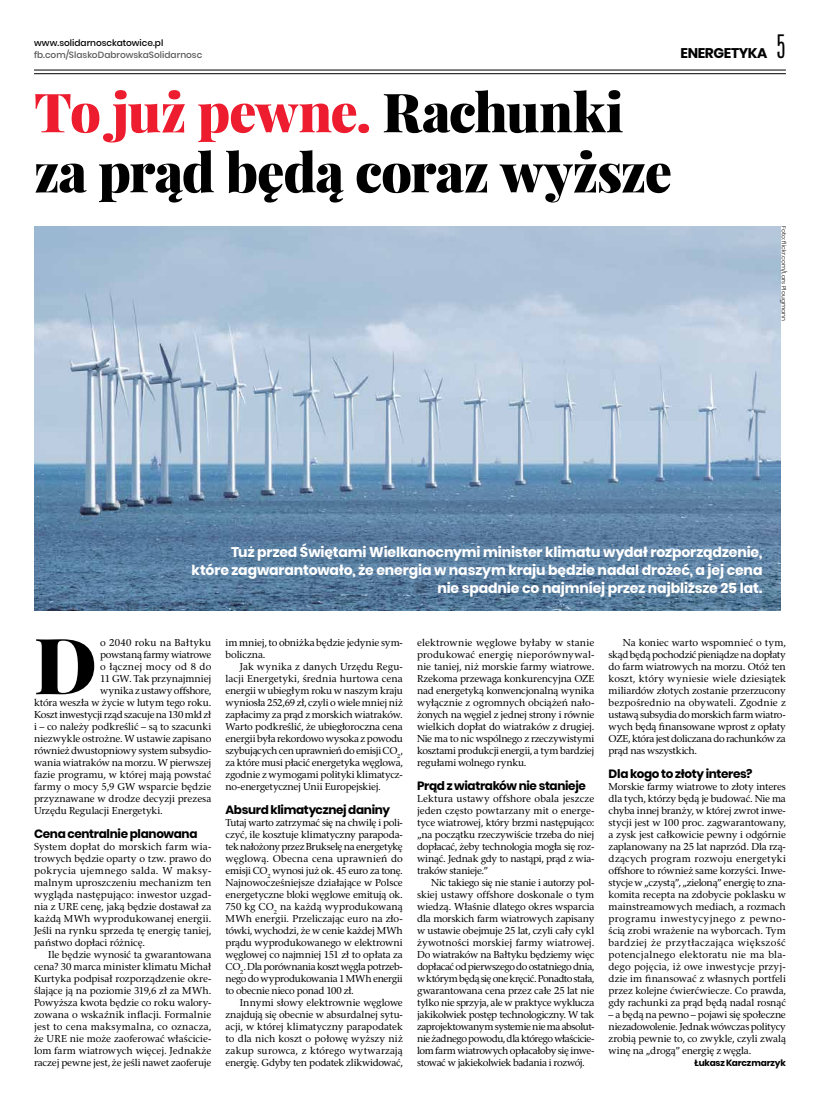
<style>
.page{position:relative;width:820px;height:1106px;background:#fff}
.page>*{position:absolute;margin:0;border:0;box-sizing:border-box;transform-origin:0 0}
.t1{font:900 77.7px "Playfair Display";color:#000}
.t2{font:900 54px/60px "Playfair Display";letter-spacing:-.02em;color:#000}
.t3{font:700 14px/18px "Poppins";letter-spacing:-.01em;color:#fff;text-align:right}
.t4{font:700 14px "Poppins";letter-spacing:-.025em;color:#000}
.t5{font:700 12px "Poppins";letter-spacing:-.03em;color:#000}
.t6{font:10px/12px "Rashel EFN";letter-spacing:-.015em;color:#000;text-align:justify}
.t7{font:10px "Rashel EFN";letter-spacing:.015em;color:#000}
.t8{font:10px "Rashel EFN";letter-spacing:.03em;color:#000}
.t9{font:10px "Rashel EFN";letter-spacing:.025em;color:#000}
.t10{font:500 9px "Poppins";color:#58595b}
.t11{font:500 9px "Poppins";color:#000}
.t12{font:700 9px "Poppins";letter-spacing:-.015em;color:#000}
.t13{font:300 6px "Poppins";letter-spacing:.015em;color:#000}
.s1{font-family:"Antonio";font-weight:300;font-size:27px}
.s2{color:#ed1c2e}
</style>
<div class="page">
<hr style="left:34px;top:70px;width:751px;height:1px;background:#000">
<hr style="left:34px;top:73px;width:751px;height:1px;background:#000">
<img style="left:34px;top:226px;width:746px;height:384px">
<p class="t11" style="left:34px;top:38px;width:131px">www.solidarnosckatowice.pl</p>
<p class="t10" style="left:34px;top:50px;width:170px">fb.com/SlaskoDabrowskaSolidarnosc</p>
<h3 class="t4" style="left:680px;top:45px;width:107px">ENERGETYKA <span class="s1">5</span></h3>
<h2 class="t2" style="left:34px;top:81px;width:639px"><span class="s2">To już pewne.</span> Rachunki za prąd będą coraz wyższe</h2>
<p class="t13" style="left:787px;top:226px;width:96px;rotate:90deg">Foto: flickr.com/Lars Plougmann</p>
<h3 class="t3" style="left:191px;top:543px;width:572px">Tuż przed Świętami Wielkanocnymi minister klimatu wydał rozporządzenie, które zagwarantowało, że energia w naszym kraju będzie nadal drożeć, a jej cena nie spadnie co najmniej przez najbliższe 25 lat.</h3>
<h1 class="t1" style="left:34px;top:615px;width:65px">D</h1>
<p class="t8" style="left:100px;top:636px;width:113px">o 2040 roku na Bałtyku</p>
<p class="t6" style="left:100px;top:648px;width:113px">powstaną farmy wiatrowe</p>
<p class="t9" style="left:100px;top:660px;width:113px">o łącznej mocy od 8 do</p>
<p class="t6" style="left:100px;top:672px;width:113px">11 GW. Tak przynajmniej</p>
<p class="t6" style="left:100px;top:684px;width:113px">wynika z ustawy offshore,</p>
<p class="t6" style="left:34px;top:696px;width:179px">która weszła w życie w lutym tego roku.</p>
<p class="t6" style="left:34px;top:708px;width:179px">Koszt inwestycji rząd szacuje na 130 mld zł</p>
<p class="t6" style="left:34px;top:720px;width:179px">i – co należy podkreślić – są to szacunki</p>
<p class="t6" style="left:34px;top:732px;width:179px">niezwykle ostrożne. W ustawie zapisano</p>
<p class="t6" style="left:34px;top:744px;width:179px">również dwustopniowy system subsydio-</p>
<p class="t6" style="left:34px;top:756px;width:179px">wania wiatraków na morzu. W pierwszej</p>
<p class="t6" style="left:34px;top:768px;width:179px">fazie programu, w której mają powstać</p>
<p class="t7" style="left:34px;top:780px;width:179px">farmy o mocy 5,9 GW wsparcie będzie</p>
<p class="t6" style="left:34px;top:792px;width:179px">przyznawane w drodze decyzji prezesa</p>
<p class="t6" style="left:34px;top:804px;width:130px">Urzędu Regulacji Energetyki.</p>
<p class="t5" style="left:34px;top:827px;width:165px">Cena centralnie planowana</p>
<p class="t6" style="left:34px;top:840px;width:179px">System dopłat do morskich farm wia&shy;trowych będzie oparty o tzw. prawo do pokrycia ujemnego salda. W maksy&shy;malnym uproszczeniu mechanizm ten wygląda następująco: inwestor uzgad&shy;nia z URE cenę, jaką będzie dostawał za każdą MWh wyprodukowanej energii.<br>Jeśli na rynku sprzeda tę energię taniej, państwo dopłaci różnicę.</p>
<p class="t6" style="left:34px;top:948px;width:179px;text-indent:14px">Ile będzie wynosić ta gwarantowana cena? 30 marca minister klimatu Michał Kurtyka podpisał rozporządzenie okre&shy;ślające ją na poziomie 319,6 zł za MWh.<br>Powyższa kwota będzie co roku walory&shy;zowana o wskaźnik inflacji. Formalnie jest to cena maksymalna, co oznacza, że URE nie może zaoferować właścicie&shy;lom farm wiatrowych więcej. Jednakże raczej pewne jest, że jeśli nawet zaoferuje</p>
<p class="t6" style="left:225px;top:636px;width:179px">im mniej, to obniżka będzie jedynie sym&shy;boliczna.</p>
<p class="t6" style="left:225px;top:660px;width:179px;text-indent:14px">Jak wynika z danych Urzędu Regu&shy;lacji Energetyki, średnia hurtowa cena energii w ubiegłym roku w naszym kraju wyniosła 252,69 zł, czyli o wiele mniej niż zapłacimy za prąd z morskich wiatraków.<br>Warto podkreślić, że ubiegłoroczna cena energii była rekordowo wysoka z powodu szybujących cen uprawnień do emisji CO<sub>2</sub>, za które musi płacić energetyka węglowa, zgodnie z wymogami polityki klimatycz&shy;no-energetycznej Unii Europejskiej.</p>
<p class="t5" style="left:225px;top:803px;width:166px">Absurd klimatycznej daniny</p>
<p class="t6" style="left:225px;top:816px;width:179px">Tutaj warto zatrzymać się na chwilę i poli&shy;czyć, ile kosztuje klimatyczny parapoda&shy;tek nałożony przez Brukselę na energetykę węglową. Obecna cena uprawnień do emisji CO<sub>2</sub> wynosi już ok. 45 euro za tonę.<br>Najnowocześniejsze działające w Polsce energetyczne bloki węglowe emitują ok.<br>750 kg CO<sub>2</sub> na każdą wyprodukowaną MWh energii. Przeliczając euro na zło&shy;tówki, wychodzi, że w cenie każdej MWh prądu wyprodukowanego w elektrowni węglowej co najmniej 151 zł to opłata za CO<sub>2</sub>. Dla porównania koszt węgla potrzeb&shy;nego do wyprodukowania 1 MWh energii to obecnie nieco ponad 100 zł.</p>
<p class="t6" style="left:225px;top:996px;width:179px;text-indent:14px">Innymi słowy elektrownie węglowe znajdują się obecnie w absurdalnej sytu&shy;acji, w której klimatyczny parapodatek to dla nich koszt o połowę wyższy niż zakup surowca, z którego wytwarzają energię. Gdyby ten podatek zlikwidować,</p>
<p class="t6" style="left:417px;top:636px;width:179px">elektrownie węglowe byłaby w stanie produkować energię nieporównywal&shy;nie taniej, niż morskie farmy wiatrowe.<br>Rzekoma przewaga konkurencyjna OZE nad energetyką konwencjonalną wynika wyłącznie z ogromnych obciążeń nało&shy;żonych na węgiel z jednej strony i równie wielkich dopłat do wiatraków z drugiej.<br>Nie ma to nic wspólnego z rzeczywistymi kosztami produkcji energii, a tym bardziej regułami wolnego rynku.</p>
<p class="t5" style="left:417px;top:779px;width:170px">Prąd z wiatraków nie stanieje</p>
<p class="t6" style="left:417px;top:792px;width:179px">Lektura ustawy offshore obala jeszcze jeden często powtarzany mit o energe&shy;tyce wiatrowej, który brzmi następująco: „na początku rzeczywiście trzeba do niej dopłacać, żeby technologia mogła się roz&shy;winąć. Jednak gdy to nastąpi, prąd z wia&shy;traków stanieje.”</p>
<p class="t6" style="left:417px;top:876px;width:179px;text-indent:14px">Nic takiego się nie stanie i autorzy pol&shy;skiej ustawy offshore doskonale o tym wiedzą. Właśnie dlatego okres wsparcia dla morskich farm wiatrowych zapisany w ustawie obejmuje 25 lat, czyli cały cykl żywotności morskiej farmy wiatrowej.<br>Do wiatraków na Bałtyku będziemy więc dopłacać od pierwszego do ostatniego dnia, w którym będą się one kręcić. Ponadto stała, gwarantowana cena przez całe 25 lat nie tylko nie sprzyja, ale w praktyce wyklucza jakikolwiek postęp technologiczny. W tak zaprojektowanym systemie nie ma absolut&shy;nie żadnego powodu, dla którego właścicie&shy;lom farm wiatrowych opłacałoby się inwe&shy;stować w jakiekolwiek badania i rozwój.</p>
<p class="t6" style="left:608px;top:636px;width:179px;text-indent:14px">Na koniec warto wspomnieć o tym, skąd będą pochodzić pieniądze na dopłaty do farm wiatrowych na morzu. Otóż ten koszt, który wyniesie wiele dziesiątek miliardów złotych zostanie przerzucony bezpośrednio na obywateli. Zgodnie z ustawą subsydia do morskich farm wiatro&shy;wych będą finansowane wprost z opłaty OZE, która jest doliczana do rachunków za prąd nas wszystkich.</p>
<p class="t5" style="left:608px;top:767px;width:145px">Dla kogo to złoty interes?</p>
<p class="t6" style="left:608px;top:780px;width:179px">Morskie farmy wiatrowe to złoty interes dla tych, którzy będą je budować. Nie ma chyba innej branży, w której zwrot inwe&shy;stycji jest w 100 proc. zagwarantowany, a zysk jest całkowicie pewny i odgórnie zaplanowany na 25 lat naprzód. Dla rzą&shy;dzących program rozwoju energetyki offshore to również same korzyści. Inwe&shy;stycje w „czystą”, „zieloną” energię to zna&shy;komita recepta na zdobycie poklasku w mainstreamowych mediach, a rozmach programu inwestycyjnego z pewno&shy;ścią zrobi wrażenie na wyborcach. Tym bardziej że przytłaczająca większość potencjalnego elektoratu nie ma bla&shy;dego pojęcia, iż owe inwestycje przyj&shy;dzie im finansować z własnych portfeli przez kolejne ćwierćwiecze. Co prawda, gdy rachunki za prąd będą nadal rosnąć</p>
<p class="t6" style="left:608px;top:1008px;width:179px">– a będą na pewno – pojawi się społeczne niezadowolenie. Jednak wówczas politycy zrobią pewnie to, co zwykle, czyli zwalą winę na „drogą” energię z węgla.</p>
<p class="t12" style="left:694px;top:1058px;width:93px">Łukasz Karczmarzyk</p>
</div>
